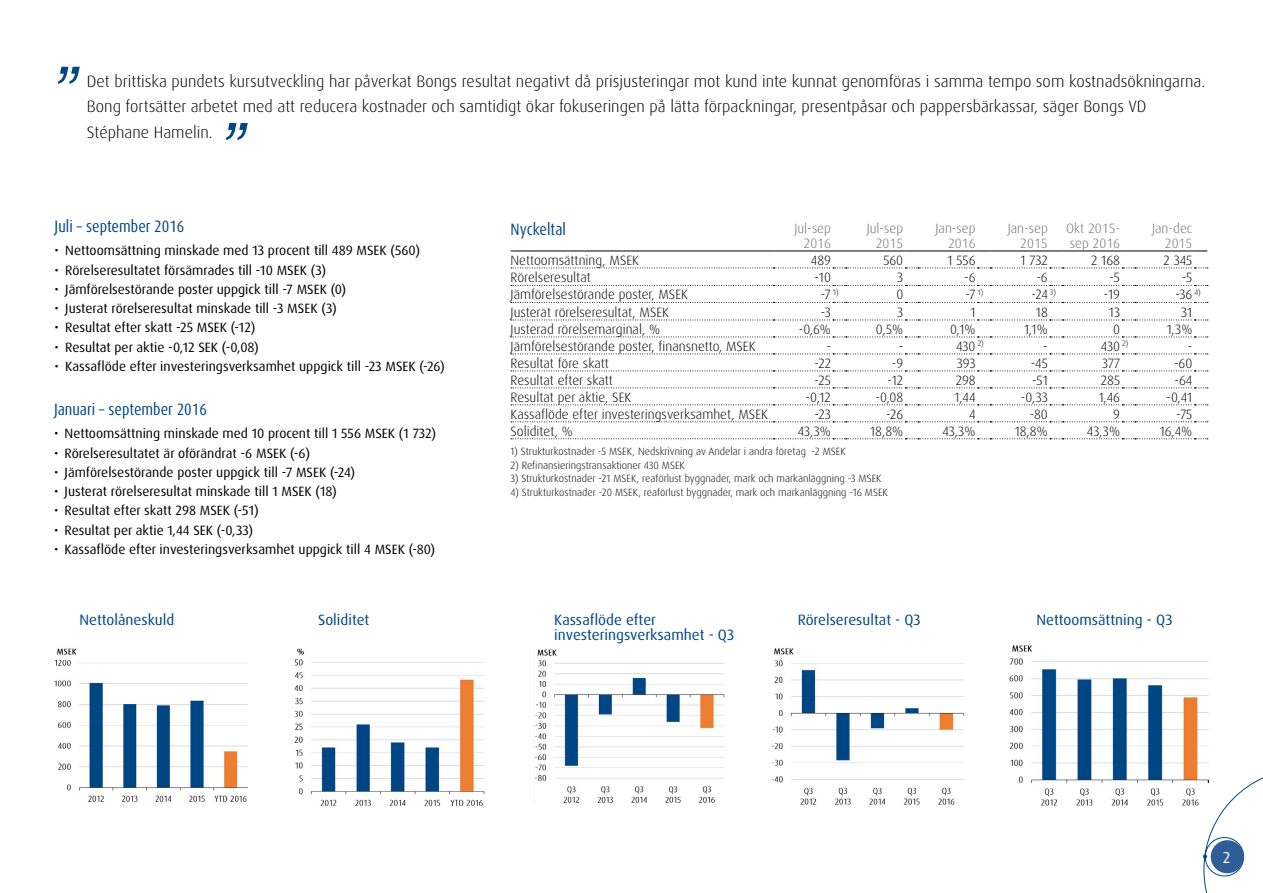
<style>
.page{position:relative;width:1263px;height:893px;background:#fff}
.page>*{position:absolute;margin:0;border:0;box-sizing:border-box;transform-origin:0 0}
.t1{font:300 16.5px/25.5px "Dax OT";color:#000}
.t2{font:condensed 16.5px "Dax OT";color:#004785}
.t3{font:15.75px "Dax OT";color:#fff}
.t4{font:15px/15px "Dax OT";color:#004685}
.t5{font:13.5px "Dax OT";color:#000}
.t6{font:300 13.5px "Dax OT";color:#000}
.t7{font:300 13.5px/15px "Dax";color:#6d6e71;text-align:right}
.t8{font:300 10.5px "Dax OT";color:#000}
</style>
<div class="page">
<svg style="left:226px;top:123px;width:22px;height:17px"></svg>
<svg style="left:511px;top:268px;width:697px;height:1px"></svg>
<svg style="left:511px;top:285px;width:697px;height:1px"></svg>
<svg style="left:511px;top:302px;width:697px;height:1px"></svg>
<svg style="left:511px;top:320px;width:697px;height:1px"></svg>
<svg style="left:511px;top:337px;width:697px;height:1px"></svg>
<svg style="left:511px;top:354px;width:697px;height:1px"></svg>
<svg style="left:511px;top:371px;width:697px;height:1px"></svg>
<svg style="left:511px;top:387px;width:697px;height:1px"></svg>
<svg style="left:511px;top:404px;width:697px;height:1px"></svg>
<svg style="left:511px;top:421px;width:697px;height:1px"></svg>
<svg style="left:511px;top:438px;width:697px;height:1px"></svg>
<hr style="left:511px;top:251px;width:262px;height:1px;background:#000">
<hr style="left:773px;top:251px;width:60px;height:1px;background:#000">
<svg style="left:833px;top:251px;width:13px;height:1px"></svg>
<hr style="left:846px;top:251px;width:59px;height:1px;background:#000">
<svg style="left:905px;top:251px;width:13px;height:1px"></svg>
<hr style="left:918px;top:251px;width:60px;height:1px;background:#000">
<svg style="left:978px;top:251px;width:12px;height:1px"></svg>
<hr style="left:990px;top:251px;width:60px;height:1px;background:#000">
<svg style="left:1050px;top:251px;width:13px;height:1px"></svg>
<hr style="left:1063px;top:251px;width:59px;height:1px;background:#000">
<svg style="left:1122px;top:251px;width:13px;height:1px"></svg>
<hr style="left:1135px;top:251px;width:59px;height:1px;background:#000">
<svg style="left:1194px;top:251px;width:13px;height:1px"></svg>
<img style="left:54px;top:648px;width:193px;height:154px">
<img style="left:535px;top:649px;width:190px;height:154px">
<img style="left:295px;top:648px;width:190px;height:158px">
<img style="left:772px;top:648px;width:193px;height:157px">
<img style="left:1010px;top:645px;width:198px;height:161px">
<svg style="left:58px;top:67px;width:22px;height:17px"></svg>
<svg style="left:1203px;top:774px;width:60px;height:119px"></svg>
<p class="t1" style="left:87px;top:69px;width:1120px">Det brittiska pundets kursutveckling har påverkat Bongs resultat negativt då prisjusteringar mot kund inte kunnat genomföras i samma tempo som kostnadsökningarna.<br>Bong fortsätter arbetet med att reducera kostnader och samtidigt ökar fokuseringen på lätta förpackningar, presentpåsar och pappersbärkassar, säger Bongs VD<br>Stéphane Hamelin.</p>
<p class="t2" style="left:55px;top:216px;width:131px">Juli – september 2016</p>
<p class="t5" style="left:55px;top:242px;width:367px">• Nettoomsättning minskade med 13 procent till 489 MSEK (560)</p>
<p class="t5" style="left:55px;top:261px;width:273px">• Rörelseresultatet försämrades till -10 MSEK (3)</p>
<p class="t5" style="left:55px;top:281px;width:293px">• Jämförelsestörande poster uppgick till -7 MSEK (0)</p>
<p class="t5" style="left:55px;top:300px;width:284px">• Justerat rörelseresultat minskade till -3 MSEK (3)</p>
<p class="t5" style="left:55px;top:319px;width:202px">• Resultat efter skatt -25 MSEK (-12)</p>
<p class="t5" style="left:55px;top:338px;width:206px">• Resultat per aktie -0,12 SEK (-0,08)</p>
<p class="t5" style="left:55px;top:358px;width:392px">• Kassaflöde efter investeringsverksamhet uppgick till -23 MSEK (-26)</p>
<p class="t2" style="left:54px;top:399px;width:154px">Januari – september 2016</p>
<p class="t5" style="left:54px;top:425px;width:384px">• Nettoomsättning minskade med 10 procent till 1 556 MSEK (1 732)</p>
<p class="t5" style="left:54px;top:444px;width:257px">• Rörelseresultatet är oförändrat -6 MSEK (-6)</p>
<p class="t5" style="left:54px;top:464px;width:303px">• Jämförelsestörande poster uppgick till -7 MSEK (-24)</p>
<p class="t5" style="left:54px;top:483px;width:284px">• Justerat rörelseresultat minskade till 1 MSEK (18)</p>
<p class="t5" style="left:54px;top:502px;width:206px">• Resultat efter skatt 298 MSEK (-51)</p>
<p class="t5" style="left:54px;top:521px;width:200px">• Resultat per aktie 1,44 SEK (-0,33)</p>
<p class="t5" style="left:54px;top:541px;width:383px">• Kassaflöde efter investeringsverksamhet uppgick till 4 MSEK (-80)</p>
<p class="t2" style="left:511px;top:219px;width:57px">Nyckeltal</p>
<p class="t7" style="left:794px;top:221px;width:38px">Jul-sep<br>2016</p>
<p class="t7" style="left:867px;top:221px;width:38px">Jul-sep<br>2015</p>
<p class="t7" style="left:935px;top:221px;width:42px">Jan-sep<br>2016</p>
<p class="t7" style="left:1008px;top:221px;width:42px">Jan-sep<br>2015</p>
<p class="t7" style="left:1066px;top:221px;width:55px;text-align:left">Okt 2015- sep 2016</p>
<p class="t7" style="left:1152px;top:221px;width:42px">Jan-dec<br>2015</p>
<p class="t6" style="left:511px;top:252px;width:130px">Nettoomsättning, MSEK</p>
<p class="t6" style="left:811px;top:252px;width:22px">489</p>
<p class="t6" style="left:883px;top:252px;width:21px">560</p>
<p class="t6" style="left:947px;top:252px;width:29px">1 556</p>
<p class="t6" style="left:1021px;top:252px;width:29px">1 732</p>
<p class="t6" style="left:1091px;top:252px;width:30px">2 168</p>
<p class="t6" style="left:1163px;top:252px;width:30px">2 345</p>
<p class="t6" style="left:511px;top:269px;width:82px">Rörelseresultat</p>
<p class="t6" style="left:815px;top:269px;width:18px">-10</p>
<p class="t6" style="left:897px;top:269px;width:8px">3</p>
<p class="t6" style="left:964px;top:269px;width:13px">-6</p>
<p class="t6" style="left:1036px;top:269px;width:13px">-6</p>
<p class="t6" style="left:1109px;top:269px;width:12px">-5</p>
<p class="t6" style="left:1182px;top:269px;width:12px">-5</p>
<p class="t6" style="left:510px;top:286px;width:179px">Jämförelsestörande poster, MSEK</p>
<p class="t6" style="left:821px;top:286px;width:19px">-7 <sup>1)</sup></p>
<p class="t6" style="left:896px;top:286px;width:8px">0</p>
<p class="t6" style="left:965px;top:286px;width:19px">-7 <sup>1)</sup></p>
<p class="t6" style="left:1031px;top:286px;width:26px">-24 <sup>3)</sup></p>
<p class="t6" style="left:1104px;top:286px;width:18px">-19</p>
<p class="t6" style="left:1175px;top:286px;width:27px">-36 <sup>4)</sup></p>
<p class="t6" style="left:511px;top:304px;width:160px">Justerat rörelseresultat, MSEK</p>
<p class="t6" style="left:821px;top:304px;width:12px">-3</p>
<p class="t6" style="left:897px;top:304px;width:8px">3</p>
<p class="t6" style="left:970px;top:304px;width:7px">1</p>
<p class="t6" style="left:1036px;top:304px;width:13px">18</p>
<p class="t6" style="left:1109px;top:304px;width:13px">13</p>
<p class="t6" style="left:1181px;top:304px;width:13px">31</p>
<p class="t6" style="left:511px;top:321px;width:151px">Justerad rörelsemarginal, %</p>
<p class="t6" style="left:799px;top:321px;width:34px">-0,6%</p>
<p class="t6" style="left:876px;top:321px;width:29px">0,5%</p>
<p class="t6" style="left:950px;top:321px;width:27px">0,1%</p>
<p class="t6" style="left:1024px;top:321px;width:25px">1,1%</p>
<p class="t6" style="left:1113px;top:321px;width:8px">0</p>
<p class="t6" style="left:1167px;top:321px;width:27px">1,3%</p>
<p class="t6" style="left:511px;top:338px;width:247px">Jämförelsestörande poster, finansnetto, MSEK</p>
<p class="t6" style="left:826px;top:338px;width:6px">-</p>
<p class="t6" style="left:899px;top:338px;width:6px">-</p>
<p class="t6" style="left:956px;top:338px;width:29px">430 <sup>2)</sup></p>
<p class="t6" style="left:1043px;top:338px;width:6px">-</p>
<p class="t6" style="left:1101px;top:338px;width:29px">430 <sup>2)</sup></p>
<p class="t6" style="left:1188px;top:338px;width:6px">-</p>
<p class="t6" style="left:511px;top:355px;width:100px">Resultat före skatt</p>
<p class="t6" style="left:814px;top:355px;width:18px">-22</p>
<p class="t6" style="left:892px;top:355px;width:13px">-9</p>
<p class="t6" style="left:957px;top:355px;width:20px">393</p>
<p class="t6" style="left:1031px;top:355px;width:19px">-45</p>
<p class="t6" style="left:1102px;top:355px;width:19px">377</p>
<p class="t6" style="left:1174px;top:355px;width:20px">-60</p>
<p class="t6" style="left:511px;top:371px;width:104px">Resultat efter skatt</p>
<p class="t6" style="left:815px;top:371px;width:18px">-25</p>
<p class="t6" style="left:887px;top:371px;width:17px">-12</p>
<p class="t6" style="left:956px;top:371px;width:21px">298</p>
<p class="t6" style="left:1032px;top:371px;width:17px">-51</p>
<p class="t6" style="left:1101px;top:371px;width:21px">285</p>
<p class="t6" style="left:1174px;top:371px;width:19px">-64</p>
<p class="t6" style="left:511px;top:388px;width:122px">Resultat per aktie, SEK</p>
<p class="t6" style="left:805px;top:388px;width:27px">-0,12</p>
<p class="t6" style="left:875px;top:388px;width:29px">-0,08</p>
<p class="t6" style="left:955px;top:388px;width:22px">1,44</p>
<p class="t6" style="left:1021px;top:388px;width:28px">-0,33</p>
<p class="t6" style="left:1099px;top:388px;width:23px">1,46</p>
<p class="t6" style="left:1166px;top:388px;width:28px">-0,41</p>
<p class="t6" style="left:510px;top:405px;width:259px">Kassaflöde efter investeringsverksamhet, MSEK</p>
<p class="t6" style="left:815px;top:405px;width:18px">-23</p>
<p class="t6" style="left:886px;top:405px;width:18px">-26</p>
<p class="t6" style="left:969px;top:405px;width:8px">4</p>
<p class="t6" style="left:1030px;top:405px;width:19px">-80</p>
<p class="t6" style="left:1113px;top:405px;width:8px">9</p>
<p class="t6" style="left:1176px;top:405px;width:18px">-75</p>
<p class="t6" style="left:510px;top:422px;width:64px">Soliditet, %</p>
<p class="t6" style="left:798px;top:422px;width:35px">43,3%</p>
<p class="t6" style="left:870px;top:422px;width:35px">18,8%</p>
<p class="t6" style="left:942px;top:422px;width:35px">43,3%</p>
<p class="t6" style="left:1015px;top:422px;width:35px">18,8%</p>
<p class="t6" style="left:1087px;top:422px;width:35px">43,3%</p>
<p class="t6" style="left:1160px;top:422px;width:34px">16,4%</p>
<p class="t8" style="left:511px;top:445px;width:337px">1) Strukturkostnader -5 MSEK, Nedskrivning av Andelar i andra företag -2 MSEK</p>
<p class="t8" style="left:511px;top:458px;width:176px">2) Refinansieringstransaktioner 430 MSEK</p>
<p class="t8" style="left:511px;top:472px;width:372px">3) Strukturkostnader -21 MSEK, reaförlust byggnader, mark och markanläggning -3 MSEK</p>
<p class="t8" style="left:511px;top:485px;width:379px">4) Strukturkostnader -20 MSEK, reaförlust byggnader, mark och markanläggning -16 MSEK</p>
<p class="t4" style="left:80px;top:612px;width:96px">Nettolåneskuld</p>
<p class="t4" style="left:554px;top:612px;width:181px">Kassaflöde efter investeringsverksamhet - Q3</p>
<p class="t4" style="left:318px;top:612px;width:53px">Soliditet</p>
<p class="t4" style="left:798px;top:612px;width:124px">Rörelseresultat - Q3</p>
<p class="t4" style="left:1036px;top:612px;width:137px">Nettoomsättning - Q3</p>
<p class="t3" style="left:1223px;top:847px;width:9px">2</p>
</div>
